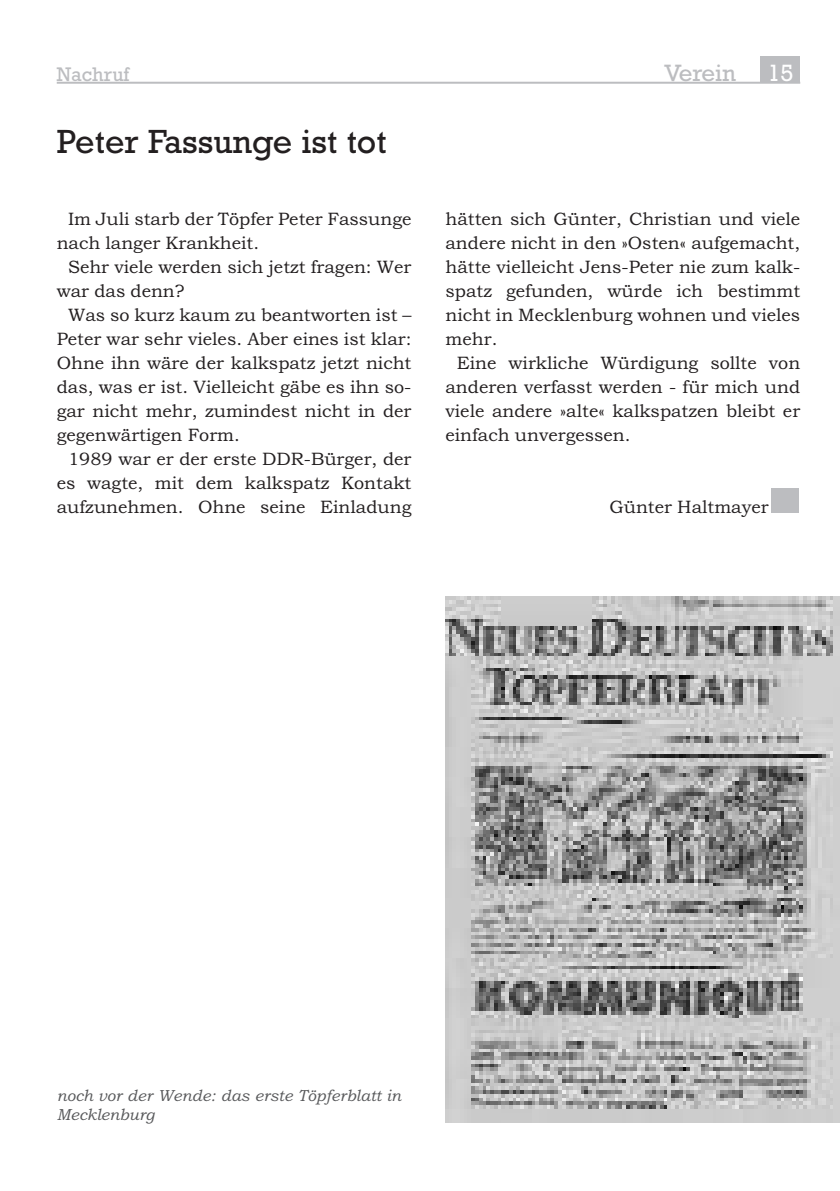
<style>
.page{position:relative;width:840px;height:1191px;background:#fff}
.page>*{position:absolute;margin:0;border:0;box-sizing:border-box;transform-origin:0 0}
.t1{font:34px "Rockwell";color:#231f20}
.t2{font:24px "Rockwell";color:#bcbdc0}
.t3{font:24px "Rockwell";color:#fff}
.t4{font:20px "Rockwell";color:#bcbdc0}
.t5{font:18px/24px "Bookman Old Style";color:#231f20;text-align:justify}
.t6{font:italic 16px/19.2px "Bookman Old Style";color:#57585a}
</style>
<div class="page">
<hr style="left:57px;top:82px;width:742px;height:2px;background:#bcbdc0">
<div style="left:760px;top:57px;width:39px;height:26px;background:#bcbdc0"></div>
<div style="left:770px;top:489px;width:27px;height:24px;background:#bcbdc0"></div>
<img style="left:445px;top:596px;width:394px;height:527px">
<p class="t4" style="left:57px;top:62px;width:74px">Nachruf</p>
<h2 class="t2" style="left:664px;top:58px;width:73px">Verein</h2>
<h2 class="t3" style="left:767px;top:58px;width:28px">15</h2>
<h1 class="t1" style="left:57px;top:121px;width:331px">Peter Fassunge ist tot</h1>
<p class="t5" style="left:57px;top:206px;width:356px;text-indent:11px">Im Juli starb der Töpfer Peter Fassunge nach langer Krankheit.</p>
<p class="t5" style="left:57px;top:254px;width:356px;text-indent:11px">Sehr viele werden sich jetzt fragen: Wer war das denn?</p>
<p class="t5" style="left:57px;top:302px;width:356px;text-indent:11px">Was so kurz kaum zu beantworten ist – Peter war sehr vieles. Aber eines ist klar:<br>Ohne ihn wäre der kalkspatz jetzt nicht das, was er ist. Vielleicht gäbe es ihn so&shy;gar nicht mehr, zumindest nicht in der gegenwärtigen Form.</p>
<p class="t5" style="left:57px;top:446px;width:356px;text-indent:11px">1989 war er der erste DDR-Bürger, der es wagte, mit dem kalkspatz Kontakt aufzunehmen. Ohne seine Einladung</p>
<p class="t5" style="left:445px;top:206px;width:356px">hätten sich Günter, Christian und viele andere nicht in den »Osten« aufgemacht, hätte vielleicht Jens-Peter nie zum kalk&shy;spatz gefunden, würde ich bestimmt nicht in Mecklenburg wohnen und vieles mehr.</p>
<p class="t5" style="left:445px;top:350px;width:356px;text-indent:11px">Eine wirkliche Würdigung sollte von anderen verfasst werden - für mich und viele andere »alte« kalkspatzen bleibt er einfach unvergessen.</p>
<p class="t5" style="left:609px;top:494px;width:161px">Günter Haltmayer</p>
<p class="t6" style="left:57px;top:1086px;width:345px">noch vor der Wende: das erste Töpferblatt in<br>Mecklenburg</p>
</div>
